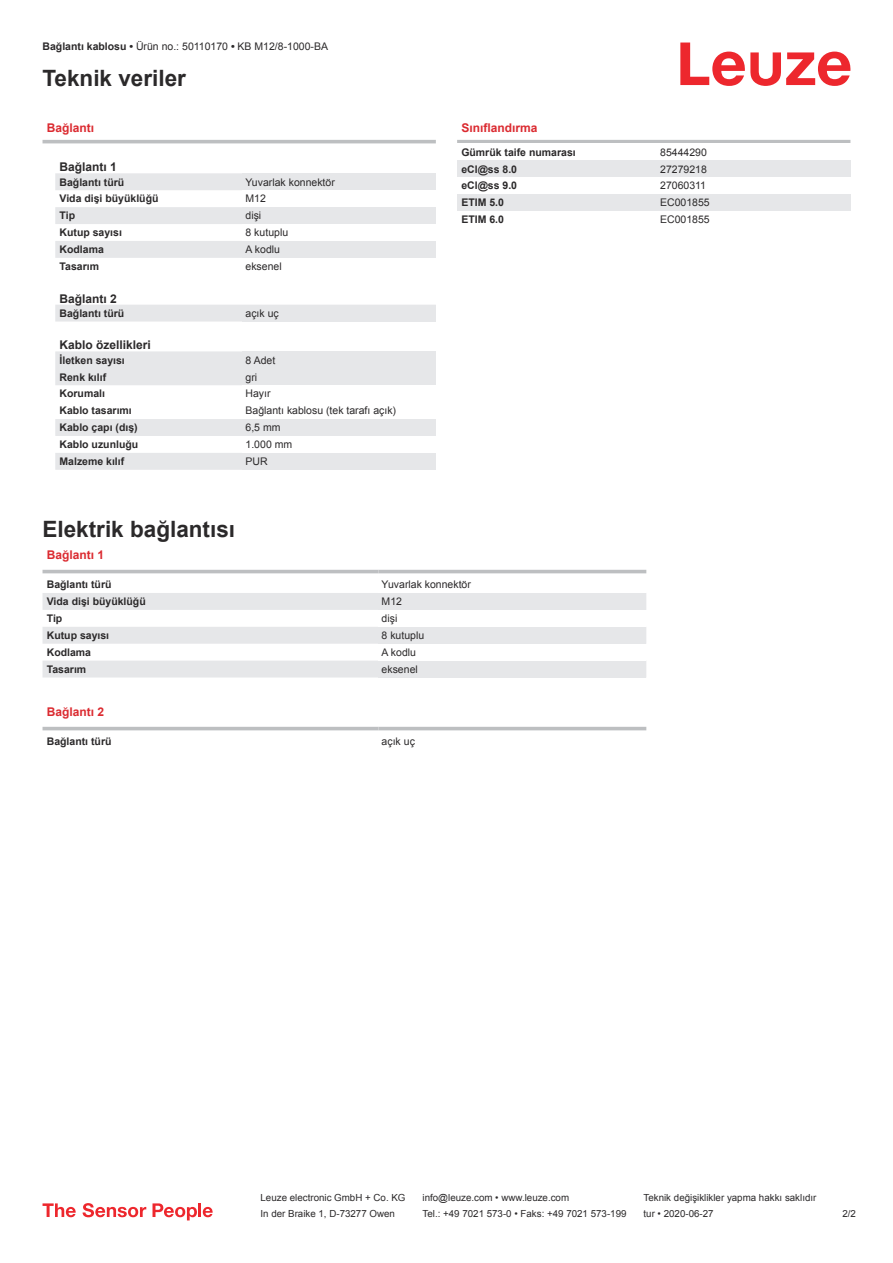
<style>
.page{position:relative;width:893px;height:1263px;background:#fff}
.page>*{position:absolute;margin:0;border:0;box-sizing:border-box;transform-origin:0 0}
.t1{font:700 22.5px "Arial";color:#2b292a}
.t2{font:700 12px "Arial";color:#db2a30}
.t3{font:700 12px "Arial";color:#2b292a}
.t4{font:700 10.5px "Arial";color:#2b292a}
.t5{font:10.5px "Arial";color:#2b292a}
.t6{font:9.75px "Arial";color:#2b292a}
.s1{font-weight:700}
</style>
<div class="page">
<svg style="left:680px;top:43px;width:170px;height:43px"></svg>
<svg style="left:55px;top:173px;width:187px;height:297px"></svg>
<hr style="left:43px;top:140px;width:393px;height:3px;background:#bdbfc1">
<div style="left:242px;top:173px;width:194px;height:17px;background:#e6e7e9"></div>
<div style="left:242px;top:207px;width:194px;height:17px;background:#e6e7e9"></div>
<div style="left:242px;top:241px;width:194px;height:17px;background:#e6e7e9"></div>
<div style="left:242px;top:305px;width:194px;height:17px;background:#e6e7e9"></div>
<div style="left:242px;top:351px;width:194px;height:17px;background:#e6e7e9"></div>
<div style="left:242px;top:368px;width:194px;height:17px;background:#e6e7e9"></div>
<div style="left:242px;top:419px;width:194px;height:17px;background:#e6e7e9"></div>
<div style="left:242px;top:453px;width:194px;height:17px;background:#e6e7e9"></div>
<svg style="left:43px;top:569px;width:603px;height:5px"></svg>
<svg style="left:43px;top:593px;width:335px;height:84px;fill:#e6e7e9"></svg>
<hr style="left:43px;top:570px;width:335px;height:3px;background:#bdbfc1">
<hr style="left:378px;top:570px;width:268px;height:3px;background:#bdbfc1">
<div style="left:378px;top:593px;width:268px;height:17px;background:#e6e7e9"></div>
<div style="left:378px;top:627px;width:268px;height:17px;background:#e6e7e9"></div>
<div style="left:378px;top:661px;width:268px;height:16px;background:#e6e7e9"></div>
<svg style="left:43px;top:726px;width:603px;height:5px"></svg>
<hr style="left:43px;top:727px;width:335px;height:3px;background:#bdbfc1">
<hr style="left:378px;top:727px;width:268px;height:3px;background:#bdbfc1">
<hr style="left:457px;top:140px;width:393px;height:3px;background:#bdbfc1">
<div style="left:457px;top:160px;width:200px;height:17px;background:#e6e7e9"></div>
<div style="left:657px;top:160px;width:193px;height:17px;background:#e6e7e9"></div>
<div style="left:457px;top:194px;width:200px;height:17px;background:#e6e7e9"></div>
<div style="left:657px;top:194px;width:193px;height:17px;background:#e6e7e9"></div>
<svg style="left:43px;top:1203px;width:33px;height:14px"></svg>
<svg style="left:83px;top:1203px;width:63px;height:14px"></svg>
<svg style="left:153px;top:1203px;width:44px;height:17px"></svg>
<hr style="left:198px;top:1203px;width:3px;height:14px;background:#ed272d">
<svg style="left:203px;top:1207px;width:10px;height:10px"></svg>
<p class="t5" style="left:43px;top:43px;width:287px"><span class="s1">Bağlantı kablosu •</span> Ürün no.: 50110170 <span class="s1">•</span> KB M12/8-1000-BA</p>
<h1 class="t1" style="left:43px;top:63px;width:145px">Teknik veriler</h1>
<p class="t2" style="left:47px;top:120px;width:49px">Bağlantı</p>
<p class="t3" style="left:60px;top:158px;width:59px">Bağlantı 1</p>
<p class="t4" style="left:60px;top:174px;width:66px">Bağlantı türü</p>
<p class="t5" style="left:246px;top:175px;width:91px">Yuvarlak konnektör</p>
<p class="t4" style="left:60px;top:191px;width:101px">Vida dişi büyüklüğü</p>
<p class="t5" style="left:246px;top:195px;width:22px">M12</p>
<p class="t4" style="left:60px;top:212px;width:17px">Tip</p>
<p class="t5" style="left:246px;top:208px;width:17px">dişi</p>
<p class="t4" style="left:60px;top:225px;width:64px">Kutup sayısı</p>
<p class="t5" style="left:246px;top:225px;width:44px">8 kutuplu</p>
<p class="t4" style="left:60px;top:242px;width:46px">Kodlama</p>
<p class="t5" style="left:246px;top:245px;width:36px">A kodlu</p>
<p class="t4" style="left:60px;top:259px;width:41px">Tasarım</p>
<p class="t5" style="left:246px;top:259px;width:38px">eksenel</p>
<p class="t3" style="left:60px;top:290px;width:59px">Bağlantı 2</p>
<p class="t4" style="left:60px;top:306px;width:66px">Bağlantı türü</p>
<p class="t5" style="left:246px;top:306px;width:35px">açık uç</p>
<p class="t3" style="left:60px;top:337px;width:93px">Kablo özellikleri</p>
<p class="t4" style="left:60px;top:353px;width:67px">İletken sayısı</p>
<p class="t5" style="left:246px;top:356px;width:31px">8 Adet</p>
<p class="t4" style="left:60px;top:369px;width:48px">Renk kılıf</p>
<p class="t5" style="left:246px;top:370px;width:13px">gri</p>
<p class="t4" style="left:60px;top:386px;width:47px">Korumalı</p>
<p class="t5" style="left:246px;top:386px;width:27px">Hayır</p>
<p class="t4" style="left:60px;top:403px;width:74px">Kablo tasarımı</p>
<p class="t5" style="left:246px;top:403px;width:152px">Bağlantı kablosu (tek tarafı açık)</p>
<p class="t4" style="left:60px;top:420px;width:80px">Kablo çapı (dış)</p>
<p class="t5" style="left:246px;top:424px;width:37px">6,5 mm</p>
<p class="t4" style="left:60px;top:437px;width:80px">Kablo uzunluğu</p>
<p class="t5" style="left:246px;top:440px;width:48px">1.000 mm</p>
<p class="t4" style="left:60px;top:454px;width:66px">Malzeme kılıf</p>
<p class="t5" style="left:246px;top:457px;width:24px">PUR</p>
<p class="t2" style="left:461px;top:120px;width:78px">Sınıflandırma</p>
<p class="t4" style="left:461px;top:145px;width:116px">Gümrük taife numarası</p>
<p class="t5" style="left:660px;top:148px;width:48px">85444290</p>
<p class="t4" style="left:461px;top:161px;width:57px">eCl@ss 8.0</p>
<p class="t5" style="left:660px;top:165px;width:48px">27279218</p>
<p class="t4" style="left:461px;top:178px;width:57px">eCl@ss 9.0</p>
<p class="t5" style="left:660px;top:182px;width:47px">27060311</p>
<p class="t4" style="left:461px;top:195px;width:44px">ETIM 5.0</p>
<p class="t5" style="left:660px;top:199px;width:51px">EC001855</p>
<p class="t4" style="left:461px;top:212px;width:44px">ETIM 6.0</p>
<p class="t5" style="left:660px;top:216px;width:51px">EC001855</p>
<h1 class="t1" style="left:43px;top:513px;width:194px">Elektrik bağlantısı</h1>
<p class="t2" style="left:47px;top:546px;width:59px">Bağlantı 1</p>
<p class="t4" style="left:47px;top:577px;width:66px">Bağlantı türü</p>
<p class="t5" style="left:382px;top:577px;width:91px">Yuvarlak konnektör</p>
<p class="t4" style="left:47px;top:594px;width:101px">Vida dişi büyüklüğü</p>
<p class="t5" style="left:382px;top:597px;width:22px">M12</p>
<p class="t4" style="left:47px;top:615px;width:17px">Tip</p>
<p class="t5" style="left:382px;top:611px;width:17px">dişi</p>
<p class="t4" style="left:47px;top:628px;width:64px">Kutup sayısı</p>
<p class="t5" style="left:382px;top:628px;width:44px">8 kutuplu</p>
<p class="t4" style="left:47px;top:645px;width:46px">Kodlama</p>
<p class="t5" style="left:382px;top:648px;width:36px">A kodlu</p>
<p class="t4" style="left:47px;top:662px;width:41px">Tasarım</p>
<p class="t5" style="left:382px;top:662px;width:38px">eksenel</p>
<p class="t2" style="left:47px;top:703px;width:59px">Bağlantı 2</p>
<p class="t4" style="left:47px;top:734px;width:66px">Bağlantı türü</p>
<p class="t5" style="left:382px;top:734px;width:35px">açık uç</p>
<p class="t6" style="left:261px;top:1194px;width:146px">Leuze electronic GmbH + Co. KG</p>
<p class="t6" style="left:423px;top:1194px;width:148px">info@leuze.com • www.leuze.com</p>
<p class="t6" style="left:644px;top:1191px;width:174px">Teknik değişiklikler yapma hakkı saklıdır</p>
<p class="t6" style="left:261px;top:1210px;width:136px">In der Braike 1, D-73277 Owen</p>
<p class="t6" style="left:423px;top:1207px;width:205px">Tel.: +49 7021 573-0 • Faks: +49 7021 573-199</p>
<p class="t6" style="left:644px;top:1210px;width:72px">tur • 2020-06-27</p>
<p class="t6" style="left:842px;top:1210px;width:15px">2 /2</p>
</div>
